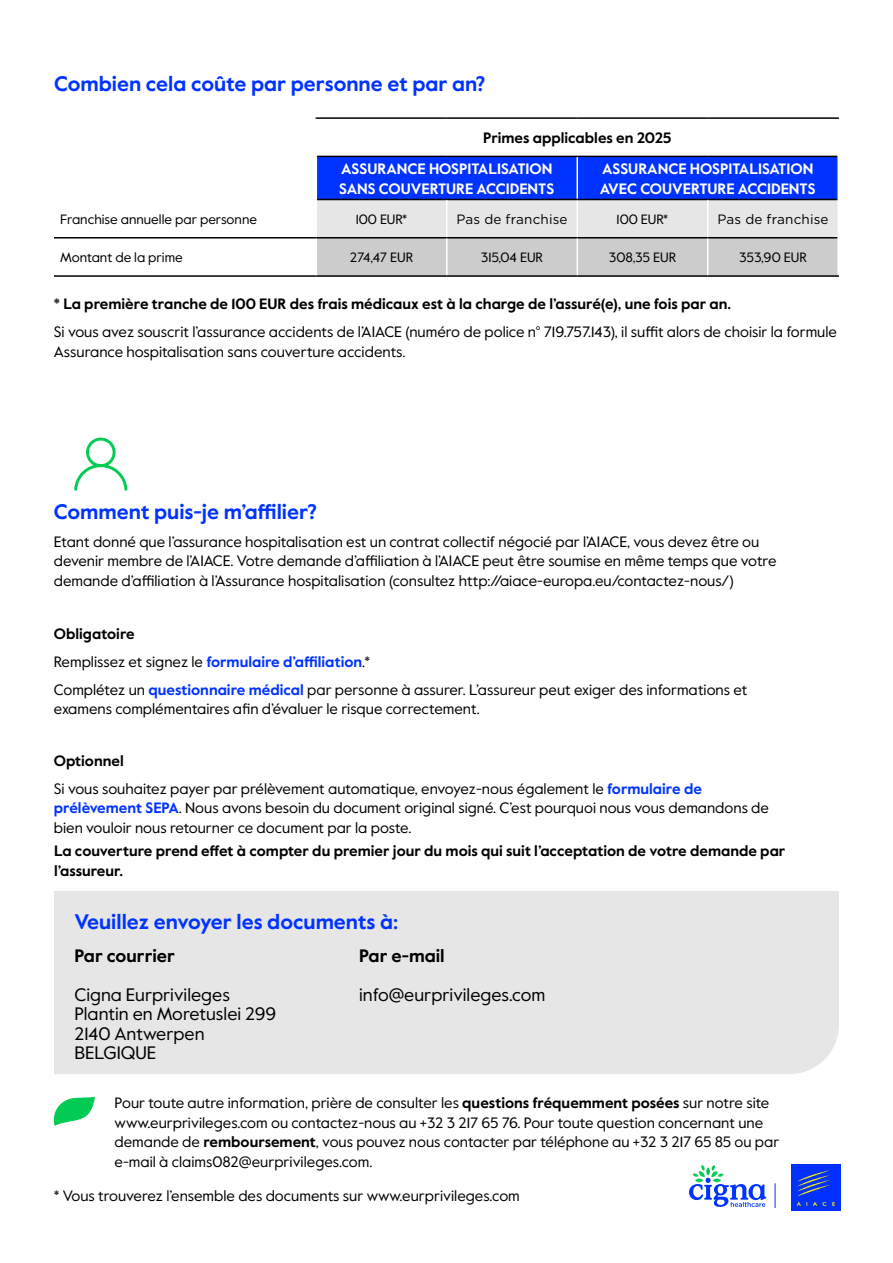
<style>
.page{position:relative;width:893px;height:1263px;background:#fff}
.page>*{position:absolute;margin:0;border:0;box-sizing:border-box;transform-origin:0 0}
.t1{font:700 21px "Value Sans Pro";color:#03f}
.t2{font:18px/19.5px "Value Sans Pro";color:#000}
.t3{font:700 18px "Value Sans Pro";color:#000}
.t4{font:15px/19.5px "Value Sans Pro";color:#000}
.t5{font:700 15px/19.5px "Value Sans Pro";color:#000}
.t6{font:700 15px/19.5px "Value Sans Pro";color:#fff}
.t7{font:13.5px "Value Sans Pro";color:#000}
.t8{font:13.5px "Gotham";letter-spacing:.01em;color:#000}
.s1{font-weight:700}
.s2{font-weight:700;color:#03f}
</style>
<div class="page">
<svg style="left:775px;top:1183px;width:1px;height:25px"></svg>
<svg style="left:689px;top:1165px;width:77px;height:42px"></svg>
<img style="left:791px;top:1165px;width:49px;height:45px">
<svg style="left:317px;top:157px;width:520px;height:118px;background:#889be4"></svg>
<hr style="left:316px;top:117px;width:131px;height:2px;background:#000">
<hr style="left:447px;top:117px;width:130px;height:2px;background:#000">
<hr style="left:577px;top:117px;width:131px;height:2px;background:#000">
<hr style="left:708px;top:117px;width:131px;height:2px;background:#000">
<hr style="left:317px;top:156px;width:130px;height:1px;background:#000">
<hr style="left:447px;top:156px;width:130px;height:1px;background:#000">
<hr style="left:577px;top:156px;width:131px;height:1px;background:#000">
<hr style="left:708px;top:156px;width:129px;height:1px;background:#000">
<hr style="left:576px;top:157px;width:2px;height:42px;background:#fff">
<hr style="left:54px;top:237px;width:262px;height:1px;background:#000">
<hr style="left:54px;top:275px;width:262px;height:2px;background:#000">
<hr style="left:576px;top:200px;width:2px;height:37px;background:#fff">
<hr style="left:317px;top:199px;width:130px;height:1px;background:#000">
<hr style="left:577px;top:199px;width:131px;height:1px;background:#000">
<hr style="left:447px;top:199px;width:130px;height:1px;background:#000">
<hr style="left:708px;top:199px;width:129px;height:1px;background:#000">
<hr style="left:446px;top:200px;width:2px;height:37px;background:#fff">
<hr style="left:707px;top:200px;width:1px;height:37px;background:#fff">
<hr style="left:316px;top:237px;width:131px;height:1px;background:#000">
<hr style="left:447px;top:237px;width:130px;height:1px;background:#000">
<hr style="left:577px;top:237px;width:131px;height:1px;background:#000">
<hr style="left:708px;top:237px;width:129px;height:1px;background:#000">
<hr style="left:446px;top:238px;width:2px;height:37px;background:#fff">
<hr style="left:576px;top:238px;width:2px;height:37px;background:#fff">
<hr style="left:707px;top:238px;width:1px;height:37px;background:#fff">
<hr style="left:316px;top:275px;width:131px;height:2px;background:#000">
<hr style="left:447px;top:275px;width:130px;height:2px;background:#000">
<hr style="left:577px;top:275px;width:131px;height:2px;background:#000">
<hr style="left:708px;top:275px;width:131px;height:2px;background:#000">
<svg style="left:74px;top:438px;width:53px;height:53px"></svg>
<div style="left:54px;top:891px;width:785px;height:183px;background:#e6e6e6"></div>
<svg style="left:53px;top:1097px;width:42px;height:29px"></svg>
<h1 class="t1" style="left:54px;top:71px;width:433px">Combien cela coûte par personne et par an?</h1>
<p class="t5" style="left:483px;top:129px;width:190px">Primes applicables en 2025</p>
<p class="t6" style="left:339px;top:160px;width:217px">ASSURANCE HOSPITALISATION<br>SANS COUVERTURE ACCIDENTS</p>
<p class="t6" style="left:600px;top:160px;width:217px">ASSURANCE HOSPITALISATION<br>AVEC COUVERTURE ACCIDENTS</p>
<p class="t7" style="left:60px;top:211px;width:199px">Franchise annuelle par personne</p>
<p class="t7" style="left:356px;top:211px;width:53px">100 EUR*</p>
<p class="t8" style="left:456px;top:211px;width:113px">Pas de franchise</p>
<p class="t7" style="left:617px;top:211px;width:53px">100 EUR*</p>
<p class="t8" style="left:717px;top:211px;width:113px">Pas de franchise</p>
<p class="t7" style="left:60px;top:249px;width:124px">Montant de la prime</p>
<p class="t7" style="left:350px;top:249px;width:65px">274,47 EUR</p>
<p class="t7" style="left:481px;top:249px;width:64px">315,04 EUR</p>
<p class="t7" style="left:609px;top:249px;width:69px">308,35 EUR</p>
<p class="t7" style="left:739px;top:249px;width:69px">353,90 EUR</p>
<p class="t5" style="left:54px;top:295px;width:679px">* La première tranche de 100 EUR des frais médicaux est à la charge de l’assuré(e), une fois par an.</p>
<p class="t4" style="left:54px;top:323px;width:785px">Si vous avez souscrit l’assurance accidents de l’AIACE (numéro de police n° 719.757.143), il suffit alors de choisir la formule<br>Assurance hospitalisation sans couverture accidents.</p>
<h1 class="t1" style="left:54px;top:499px;width:265px">Comment puis-je m’affilier?</h1>
<p class="t4" style="left:54px;top:532px;width:724px">Etant donné que l’assurance hospitalisation est un contrat collectif négocié par l’AIACE, vous devez être ou devenir membre de l’AIACE. Votre demande d’affiliation à l’AIACE peut être soumise en même temps que votre demande d’affiliation à l’Assurance hospitalisation (consultez http://aiace-europa.eu/contactez-nous/)</p>
<p class="t4" style="left:54px;top:620px;width:695px;line-height:28px"><span class="s1">Obligatoire<br></span>Remplissez et signez le <span class="s2">formulaire d’affiliation</span>.*<br>Complétez un <span class="s2">questionnaire médical</span> par personne à assurer. L’assureur peut exiger des informations et</p>
<p class="t4" style="left:54px;top:699px;width:427px">examens complémentaires afin d’évaluer le risque correctement.</p>
<p class="t4" style="left:54px;top:747px;width:650px;line-height:28px"><span class="s1">Optionnel<br></span>Si vous souhaitez payer par prélèvement automatique, envoyez-nous également le <span class="s2">formulaire de</span></p>
<p class="t4" style="left:54px;top:798px;width:717px"><span class="s2">prélèvement SEPA</span>. Nous avons besoin du document original signé. C’est pourquoi nous vous demandons de bien vouloir nous retourner ce document par la poste.</p>
<p class="t5" style="left:54px;top:842px;width:733px">La couverture prend effet à compter du premier jour du mois qui suit l’acceptation de votre demande par l’assureur.</p>
<h1 class="t1" style="left:74px;top:909px;width:325px">Veuillez envoyer les documents à:</h1>
<p class="t3" style="left:359px;top:944px;width:87px">Par e-mail</p>
<p class="t2" style="left:359px;top:985px;width:188px">info@eurprivileges.com</p>
<p class="t3" style="left:74px;top:944px;width:102px">Par courrier</p>
<p class="t2" style="left:74px;top:985px;width:203px">Cigna Eurprivileges<br>Plantin en Moretuslei 299<br>2140 Antwerpen<br>BELGIQUE</p>
<p class="t4" style="left:115px;top:1094px;width:666px">Pour toute autre information, prière de consulter les <span class="s1">questions fréquemment posées</span> sur notre site www.eurprivileges.com ou contactez-nous au +32 3 217 65 76. Pour toute question concernant une demande de <span class="s1">remboursement</span>, vous pouvez nous contacter par téléphone au +32 3 217 65 85 ou par e-mail à claims082@eurprivileges.com.</p>
<p class="t4" style="left:54px;top:1187px;width:467px">* Vous trouverez l’ensemble des documents sur www.eurprivileges.com</p>
</div>
